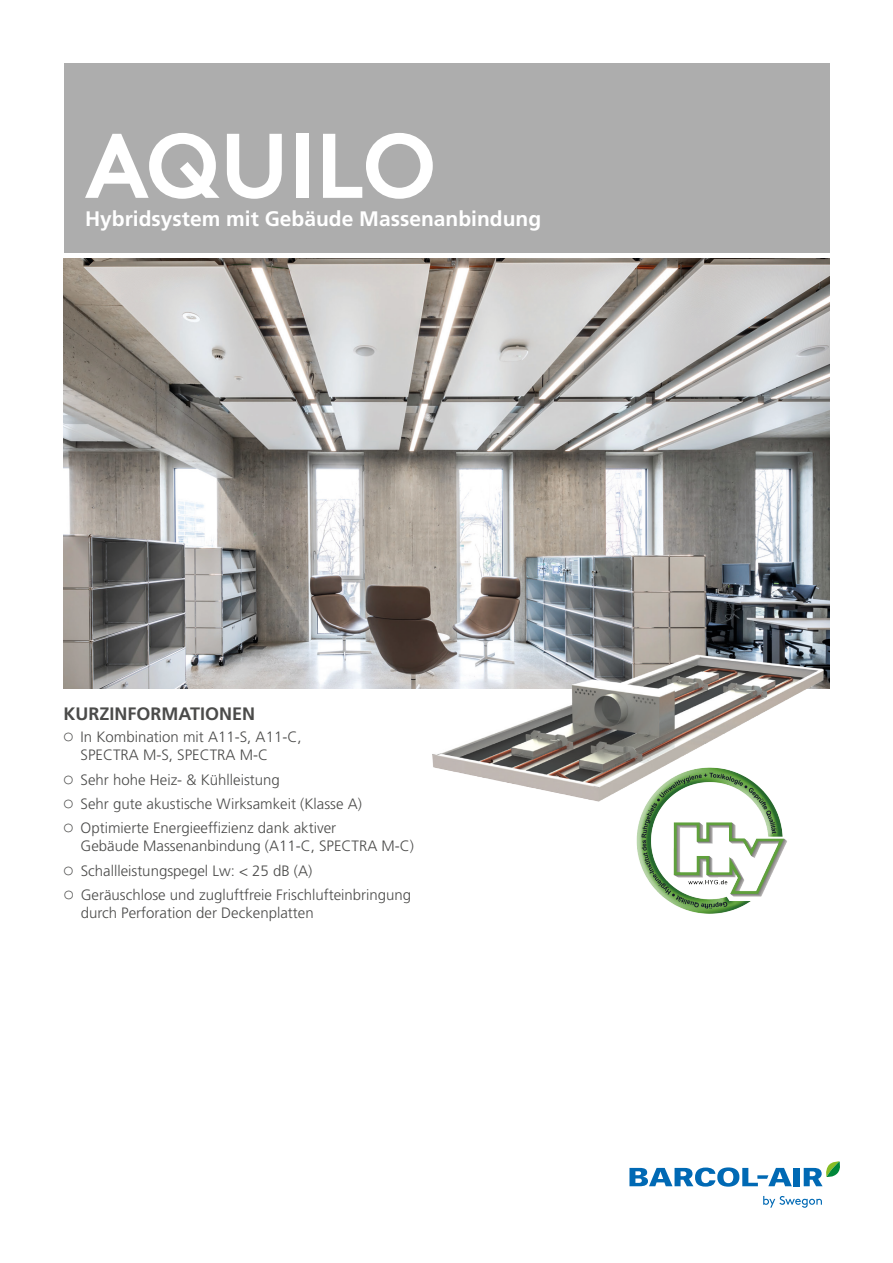
<style>
.page{position:relative;width:893px;height:1263px;background:#fff}
.page>*{position:absolute;margin:0;border:0;box-sizing:border-box;transform-origin:0 0}
.t1{font:700 91.5px "Swegon Brown";color:#fff}
.t2{font:700 21px "Frutiger LT Pro";color:#fff}
.t3{font:700 18px "Frutiger LT Pro";color:#4b4b4a}
.t4{font:300 15px/18px "Frutiger LT Pro";color:#4b4b4a}
.s1{font-family:"Nimbus Rom D";font-weight:400}
</style>
<div class="page">
<div style="left:64px;top:64px;width:765px;height:189px;background:#adadad"></div>
<img style="left:64px;top:259px;width:765px;height:430px">
<div style="left:794px;top:1168px;width:6px;height:18px;background:#0069b4"></div>
<svg style="left:629px;top:1167px;width:163px;height:20px"></svg>
<svg style="left:804px;top:1161px;width:36px;height:25px"></svg>
<svg style="left:763px;top:1196px;width:59px;height:12px"></svg>
<img style="left:394px;top:528px;width:436px;height:274px">
<img style="left:629px;top:761px;width:165px;height:153px">
<h1 class="t1" style="left:85px;top:92px;width:352px">AQUILO</h1>
<h2 class="t2" style="left:85px;top:206px;width:458px">Hybridsystem mit Gebäude Massenanbindung</h2>
<p class="t3" style="left:64px;top:703px;width:193px">KURZINFORMATIONEN</p>
<p class="t4" style="left:81px;top:728px;width:222px;text-indent:-17px"><span class="s1">○</span> In Kombination mit A11-S, A11-C,<br>SPECTRA M-S, SPECTRA M-C</p>
<p class="t4" style="left:64px;top:770px;width:218px"><span class="s1">○</span> Sehr hohe Heiz- &amp; Kühlleistung</p>
<p class="t4" style="left:64px;top:795px;width:300px"><span class="s1">○</span> Sehr gute akustische Wirksamkeit (Klasse A)</p>
<p class="t4" style="left:81px;top:819px;width:335px;text-indent:-17px"><span class="s1">○</span> Optimierte Energieeffizienz dank aktiver<br>Gebäude Massenanbindung (A11-C, SPECTRA M-C)</p>
<p class="t4" style="left:64px;top:861px;width:250px"><span class="s1">○</span> Schallleistungspegel Lw: &lt; 25 dB (A)</p>
<p class="t4" style="left:81px;top:886px;width:332px;text-indent:-17px"><span class="s1">○</span> Geräuschlose und zugluftfreie Frischlufteinbringung durch Perforation der Deckenplatten</p>
</div>
